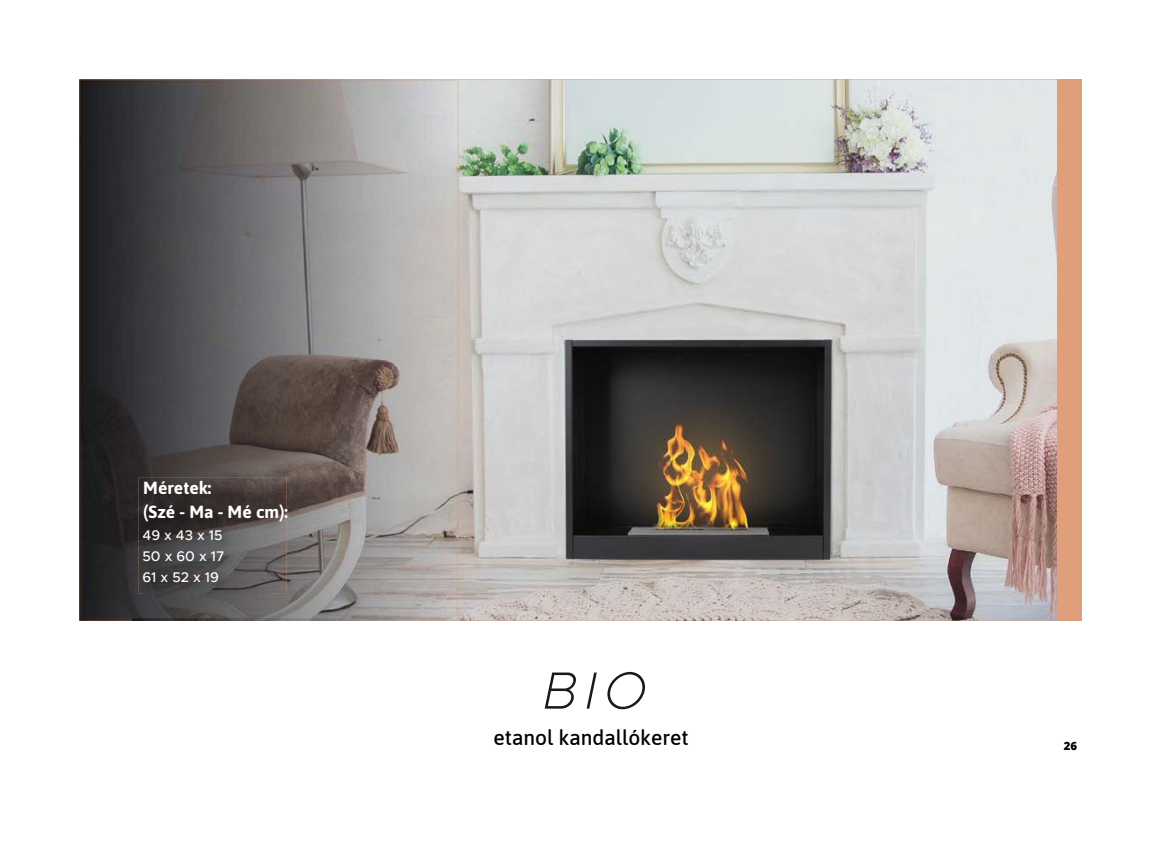
<style>
.page{position:relative;width:1171px;height:864px;background:#fff}
.page>*{position:absolute;margin:0;border:0;box-sizing:border-box;transform-origin:0 0}
.t1{font:italic 200 52.5px "Metropolis";color:#1a1a1c}
.t2{font:500 21px "Asap";color:#000}
.t3{font:700 17.5px/24.5px "Asap";color:#fff}
.t4{font:500 14px/21px "Metropolis";color:#fff}
.t5{font:800 11.38px "Open Sans";color:#000}
</style>
<div class="page">
<img style="left:459px;top:79px;width:598px;height:541px">
<img style="left:134px;top:140px;width:269px;height:299px">
<img style="left:269px;top:439px;width:134px;height:179px">
<img style="left:134px;top:439px;width:135px;height:60px">
<img style="left:134px;top:499px;width:9px;height:119px">
<img style="left:143px;top:593px;width:126px;height:25px">
<img style="left:79px;top:79px;width:380px;height:59px">
<img style="left:405px;top:138px;width:54px;height:482px">
<img style="left:79px;top:138px;width:54px;height:482px">
<img style="left:133px;top:618px;width:272px;height:2px">
<img style="left:80px;top:80px;width:378px;height:60px">
<img style="left:403px;top:139px;width:55px;height:480px">
<img style="left:80px;top:139px;width:54px;height:480px">
<img style="left:138px;top:477px;width:148px;height:116px">
<div style="left:1057px;top:79px;width:24px;height:541px;background:#de9f7a"></div>
<p class="t3" style="left:143px;top:474px;width:146px">Méretek:<br>(Szé - Ma - Mé cm):</p>
<p class="t4" style="left:142px;top:524px;width:83px">49 x 43 x 15<br>50 x 60 x 17<br>61 x 52 x 19</p>
<h1 class="t1" style="left:542px;top:657px;width:105px">BIO</h1>
<h2 class="t2" style="left:493px;top:722px;width:197px">etanol kandallókeret</h2>
<p class="t5" style="left:1063px;top:736px;width:15px">26</p>
</div>
